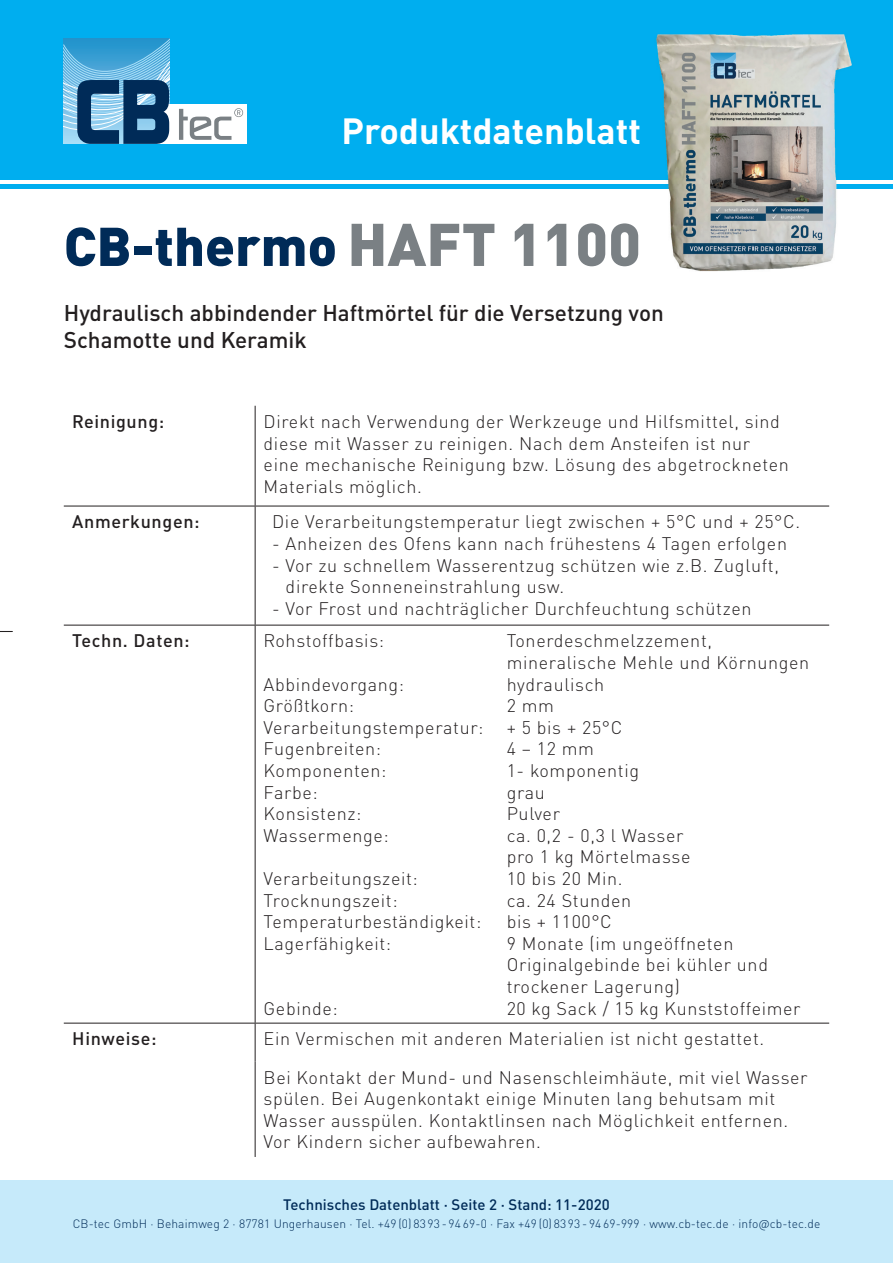
<style>
.page{position:relative;width:893px;height:1263px;background:#fff}
.page>*{position:absolute;margin:0;border:0;box-sizing:border-box;transform-origin:0 0}
.t1{font:900 53.7px "DINOT";color:#002b58}
.t2{font:700 36px "DINOT";color:#fff}
.t3{font:500 22.5px/27px "DINOT";color:#231f20}
.t4{font:300 18px/21.6px "DINOT";letter-spacing:.035em;color:#231f20}
.t5{font:500 18px "DINOT";letter-spacing:.035em;color:#231f20}
.t6{font:500 15px "DINOT";color:#002b58}
.t7{font:300 12px "DINOT";letter-spacing:.01em;color:#002b58}
.s1{font-size:59.25px;color:#7a8084}
</style>
<div class="page">
<div style="left:0;top:0;width:893px;height:188px;background:#00aeef"></div>
<div style="left:0;top:1180px;width:893px;height:83px;background:#c6eafa"></div>
<svg style="left:0;top:631px;width:13px;height:1px"></svg>
<hr style="left:0;top:180px;width:893px;height:3px;background:#fff">
<div style="left:157px;top:105px;width:90px;height:39px;background:#fff"></div>
<svg style="left:179px;top:108px;width:64px;height:32px"></svg>
<svg style="left:64px;top:39px;width:105px;height:105px;background:#4988b0"></svg>
<img style="left:655px;top:34px;width:198px;height:238px">
<hr style="left:255px;top:406px;width:1px;height:100px;background:#231f20">
<hr style="left:255px;top:506px;width:1px;height:119px;background:#231f20">
<hr style="left:64px;top:625px;width:191px;height:1px;background:#231f20">
<hr style="left:255px;top:625px;width:574px;height:1px;background:#231f20">
<hr style="left:255px;top:625px;width:1px;height:398px;background:#231f20">
<hr style="left:64px;top:1023px;width:191px;height:1px;background:#231f20">
<hr style="left:255px;top:1023px;width:574px;height:1px;background:#231f20">
<hr style="left:255px;top:1023px;width:1px;height:38px;background:#231f20">
<hr style="left:255px;top:1061px;width:1px;height:96px;background:#231f20">
<hr style="left:64px;top:506px;width:191px;height:1px;background:#231f20">
<hr style="left:255px;top:506px;width:574px;height:1px;background:#231f20">
<h2 class="t2" style="left:341px;top:107px;width:301px">Produktdatenblatt</h2>
<h1 class="t1" style="left:64px;top:211px;width:579px">CB-thermo <span class="s1">HAFT 1100</span></h1>
<p class="t3" style="left:64px;top:298px;width:602px">Hydraulisch abbindender Haftmörtel für die Versetzung von<br>Schamotte und Keramik</p>
<p class="t5" style="left:72px;top:410px;width:94px">Reinigung:</p>
<p class="t4" style="left:264px;top:410px;width:527px">Direkt nach Verwendung der Werkzeuge und Hilfsmittel, sind diese mit Wasser zu reinigen. Nach dem Ansteifen ist nur eine mechanische Reinigung bzw. Lösung des abgetrockneten Materials möglich.</p>
<p class="t5" style="left:72px;top:510px;width:129px">Anmerkungen:</p>
<p class="t4" style="left:272px;top:511px;width:529px">Die Verarbeitungstemperatur liegt zwischen + 5°C und + 25°C.</p>
<p class="t4" style="left:272px;top:532px;width:516px">- Anheizen des Ofens kann nach frühestens 4 Tagen erfolgen</p>
<p class="t4" style="left:286px;top:554px;width:495px;text-indent:-14px">- Vor zu schnellem Wasserentzug schützen wie z.B. Zugluft, direkte Sonneneinstrahlung usw.</p>
<p class="t4" style="left:272px;top:597px;width:481px">- Vor Frost und nachträglicher Durchfeuchtung schützen</p>
<p class="t5" style="left:72px;top:629px;width:119px">Techn. Daten:</p>
<p class="t4" style="left:264px;top:630px;width:122px">Rohstoffbasis:</p>
<p class="t4" style="left:507px;top:630px;width:304px">Tonerdeschmelzzement, mineralische Mehle und Körnungen</p>
<p class="t4" style="left:264px;top:673px;width:142px">Abbindevorgang:</p>
<p class="t4" style="left:507px;top:673px;width:99px">hydraulisch</p>
<p class="t4" style="left:264px;top:695px;width:92px">Größtkorn:</p>
<p class="t4" style="left:507px;top:695px;width:49px">2 mm</p>
<p class="t4" style="left:264px;top:716px;width:221px">Verarbeitungstemperatur:</p>
<p class="t4" style="left:507px;top:716px;width:117px">+ 5 bis + 25°C</p>
<p class="t4" style="left:264px;top:738px;width:119px">Fugenbreiten:</p>
<p class="t4" style="left:507px;top:738px;width:89px">4 – 12 mm</p>
<p class="t4" style="left:264px;top:759px;width:124px">Komponenten:</p>
<p class="t4" style="left:507px;top:759px;width:134px">1- komponentig</p>
<p class="t4" style="left:264px;top:781px;width:56px">Farbe:</p>
<p class="t4" style="left:507px;top:781px;width:40px">grau</p>
<p class="t4" style="left:264px;top:803px;width:99px">Konsistenz:</p>
<p class="t4" style="left:507px;top:803px;width:55px">Pulver</p>
<p class="t4" style="left:264px;top:824px;width:127px">Wassermenge:</p>
<p class="t4" style="left:507px;top:824px;width:185px">ca. 0,2 - 0,3 l Wasser pro 1 kg Mörtelmasse</p>
<p class="t4" style="left:264px;top:867px;width:156px">Verarbeitungszeit:</p>
<p class="t4" style="left:507px;top:867px;width:117px">10 bis 20 Min.</p>
<p class="t4" style="left:264px;top:889px;width:135px">Trocknungszeit:</p>
<p class="t4" style="left:507px;top:889px;width:126px">ca. 24 Stunden</p>
<p class="t4" style="left:264px;top:911px;width:219px">Temperaturbeständigkeit:</p>
<p class="t4" style="left:507px;top:911px;width:107px">bis + 1100°C</p>
<p class="t4" style="left:264px;top:932px;width:129px">Lagerfähigkeit:</p>
<p class="t4" style="left:507px;top:932px;width:263px">9 Monate (im ungeöffneten<br>Originalgebinde bei kühler und trockener Lagerung)</p>
<p class="t4" style="left:264px;top:997px;width:76px">Gebinde:</p>
<p class="t4" style="left:507px;top:997px;width:295px">20 kg Sack / 15 kg Kunststoffeimer</p>
<p class="t5" style="left:72px;top:1027px;width:86px">Hinweise:</p>
<p class="t4" style="left:264px;top:1019px;width:545px;line-height:38.2px">Ein Vermischen mit anderen Materialien ist nicht gestattet.<br>Bei Kontakt der Mund- und Nasenschleimhäute, mit viel Wasser</p>
<p class="t4" style="left:264px;top:1088px;width:526px">spülen. Bei Augenkontakt einige Minuten lang behutsam mit<br>Wasser ausspülen. Kontaktlinsen nach Möglichkeit entfernen.<br>Vor Kindern sicher aufbewahren.</p>
<p class="t6" style="left:283px;top:1195px;width:328px">Technisches Datenblatt · Seite 2 · Stand: 11-2020</p>
<p class="t7" style="left:73px;top:1216px;width:749px">CB-tec GmbH · Behaimweg 2 · 87781 Ungerhausen · Tel. +49 (0) 83 93 - 94 69-0 · Fax +49 (0) 83 93 - 94 69-999 · www.cb-tec.de · info@cb-tec.de</p>
</div>
